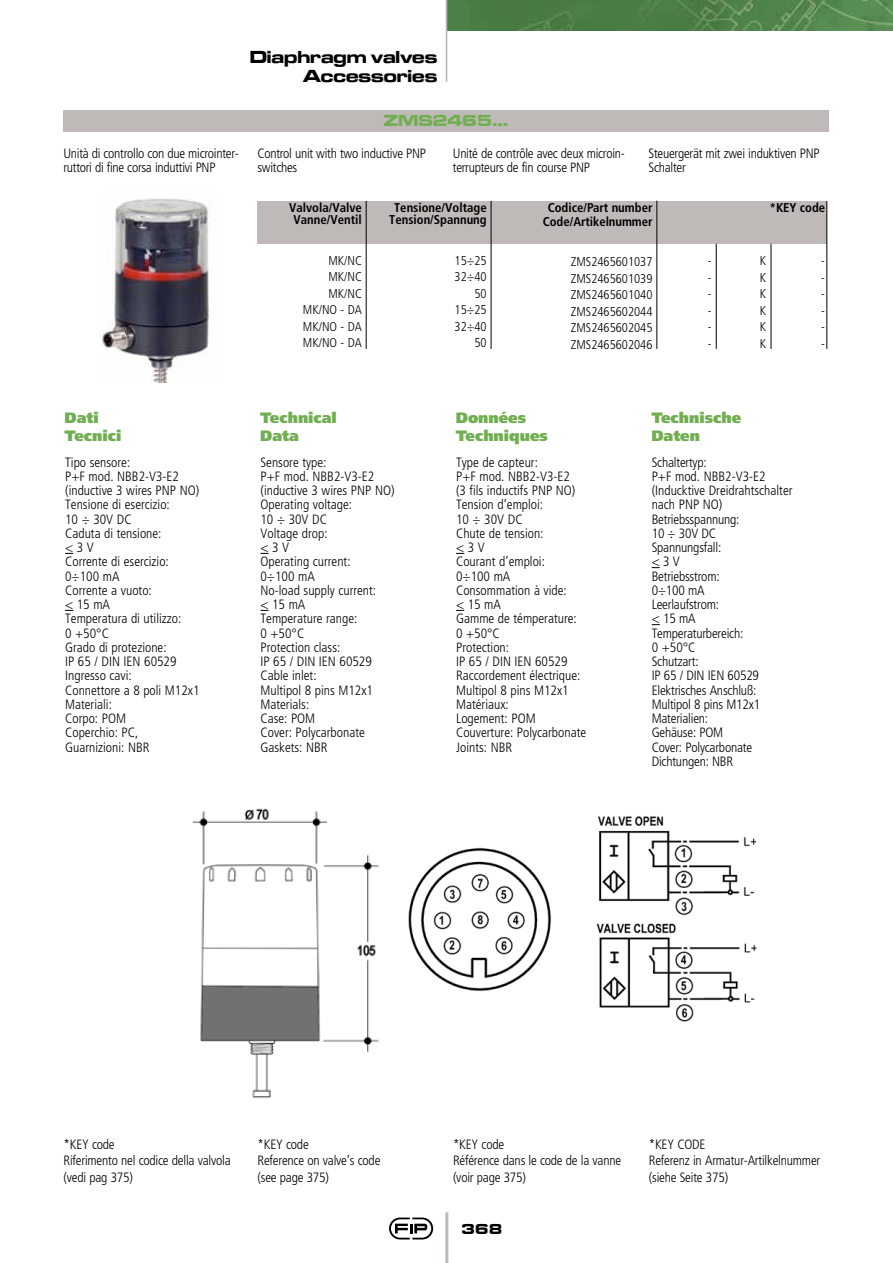
<style>
.page{position:relative;width:893px;height:1263px;background:#fff}
.page>*{position:absolute;margin:0;border:0;box-sizing:border-box;transform-origin:0 0}
.t1{font:18px/19.5px "Microgramma D Bold Exte";color:#000;text-align:right}
.t2{font:16.5px "Microgramma D Bold Exte";color:#71ae52}
.t3{font:900 15px/18px "Frutiger";color:#71ae52}
.t4{font:15px "Microgramma D Bold Exte";color:#000}
.t5{font:300 condensed 13.5px/14.2px "Frutiger";color:#000}
.t6{font:300 condensed 13.5px/14.2px "Frutiger";letter-spacing:-.02em;color:#000}
.t7{font:300 condensed 12.75px/16.5px "Frutiger";color:#000;text-align:justify}
.t8{font:700 condensed 12.75px/12px "Frutiger";color:#000;text-align:center}
</style>
<div class="page">
<hr style="left:445px;top:1212px;width:3px;height:51px;background:#bfbab7">
<svg style="left:389px;top:1217px;width:44px;height:22px"></svg>
<img style="left:447px;top:0;width:446px;height:30px">
<hr style="left:446px;top:0;width:1px;height:82px;background:#b1b3b4">
<div style="left:63px;top:111px;width:766px;height:21px;background:#bfbab7"></div>
<div style="left:257px;top:201px;width:570px;height:42px;background:#bfbab7"></div>
<hr style="left:366px;top:201px;width:1px;height:148px;background:#000">
<hr style="left:656px;top:201px;width:1px;height:148px;background:#000">
<hr style="left:826px;top:201px;width:1px;height:148px;background:#000">
<hr style="left:491px;top:201px;width:1px;height:148px;background:#000">
<hr style="left:716px;top:244px;width:1px;height:105px;background:#000">
<hr style="left:771px;top:244px;width:1px;height:105px;background:#000">
<img style="left:102px;top:198px;width:107px;height:185px">
<img style="left:408px;top:816px;width:349px;height:206px">
<img style="left:192px;top:808px;width:187px;height:291px">
<h1 class="t1" style="left:250px;top:46px;width:189px">Diaphragm valves<br>Accessories</h1>
<p class="t2" style="left:384px;top:110px;width:126px">ZMS2465...</p>
<p class="t6" style="left:63px;top:146px;width:177px">Unità di controllo con due microinter&shy;ruttori di fine corsa induttivi PNP</p>
<p class="t6" style="left:257px;top:146px;width:170px">Control unit with two inductive PNP switches</p>
<p class="t6" style="left:453px;top:146px;width:173px">Unité de contrôle avec deux microin&shy;terrupteurs de fin course PNP</p>
<p class="t6" style="left:649px;top:146px;width:173px">Steuergerät mit zwei induktiven PNP<br>Schalter</p>
<p class="t8" style="left:289px;top:202px;width:74px">Valvola/Valve<br>Vanne/Ventil</p>
<p class="t7" style="left:303px;top:252px;width:60px;text-align:right">MK/NC<br>MK/NC<br>MK/NC<br>MK/NO - DA<br>MK/NO - DA<br>MK/NO - DA</p>
<p class="t8" style="left:769px;top:201px;width:57px">*KEY code</p>
<p class="t8" style="left:389px;top:202px;width:99px">Tensione/Voltage<br>Tension/Spannung</p>
<p class="t7" style="left:455px;top:252px;width:34px;text-align:right">15÷25<br>32÷40<br>50<br>15÷25<br>32÷40<br>50</p>
<p class="t8" style="left:543px;top:201px;width:111px;line-height:13.5px">Codice/Part number<br>Code/Artikelnummer</p>
<p class="t7" style="left:571px;top:254px;width:83px">ZMS2465601037<br>ZMS2465601039<br>ZMS2465601040<br>ZMS2465602044<br>ZMS2465602045<br>ZMS2465602046</p>
<p class="t7" style="left:821px;top:253px;width:5px">- - - - - -</p>
<p class="t7" style="left:708px;top:253px;width:5px">- - - - - -</p>
<p class="t7" style="left:760px;top:253px;width:8px">K K K K K K</p>
<p class="t3" style="left:65px;top:409px;width:58px">Dati<br>Tecnici</p>
<p class="t3" style="left:260px;top:409px;width:78px">Technical<br>Data</p>
<p class="t3" style="left:456px;top:409px;width:93px">Données<br>Techniques</p>
<p class="t3" style="left:651px;top:409px;width:91px">Technische<br>Daten</p>
<p class="t5" style="left:65px;top:455px;width:136px">Tipo sensore:<br>P+F mod. NBB2-V3-E2 (inductive 3 wires PNP NO)<br>Tensione di esercizio:<br>10 ÷ 30V DC<br>Caduta di tensione:<br>&lt; 3 V<br>Corrente di esercizio:<br>0÷100 mA<br>Corrente a vuoto:<br>&lt; 15 mA<br>Temperatura di utilizzo:<br>0 +50°C<br>Grado di protezione:<br>IP 65 / DIN IEN 60529<br>Ingresso cavi:<br>Connettore a 8 poli M12x1<br>Materiali:<br>Corpo: POM<br>Coperchio: PC,<br>Guarnizioni: NBR</p>
<p class="t5" style="left:260px;top:455px;width:136px">Sensore type:<br>P+F mod. NBB2-V3-E2 (inductive 3 wires PNP NO)<br>Operating voltage:<br>10 ÷ 30V DC<br>Voltage drop:<br>&lt; 3 V<br>Operating current:<br>0÷100 mA<br>No-load supply current:<br>&lt; 15 mA<br>Temperature range:<br>0 +50°C<br>Protection class:<br>IP 65 / DIN IEN 60529<br>Cable inlet:<br>Multipol 8 pins M12x1<br>Materials:<br>Case: POM<br>Cover: Polycarbonate<br>Gaskets: NBR</p>
<p class="t5" style="left:456px;top:455px;width:132px">Type de capteur:<br>P+F mod. NBB2-V3-E2<br>(3 fils inductifs PNP NO)<br>Tension d’emploi:<br>10 ÷ 30V DC<br>Chute de tension:<br>&lt; 3 V<br>Courant d’emploi:<br>0÷100 mA<br>Consommation à vide:<br>&lt; 15 mA<br>Gamme de témperature:<br>0 +50°C<br>Protection:<br>IP 65 / DIN IEN 60529<br>Raccordement électrique:<br>Multipol 8 pins M12x1<br>Matériaux:<br>Logement: POM<br>Couverture: Polycarbonate<br>Joints: NBR</p>
<p class="t5" style="left:652px;top:455px;width:142px">Schaltertyp:<br>P+F mod. NBB2-V3-E2 (Inducktive Dreidrahtschalter nach PNP NO)<br>Betriebsspannung:<br>10 ÷ 30V DC<br>Spannungsfall:<br>&lt; 3 V<br>Betriebsstrom:<br>0÷100 mA<br>Leerlaufstrom:<br>&lt; 15 mA<br>Temperaturbereich:<br>0 +50°C<br>Schutzart:<br>IP 65 / DIN IEN 60529<br>Elektrisches Anschluß:<br>Multipol 8 pins M12x1<br>Materialien:<br>Gehäuse: POM<br>Cover: Polycarbonate<br>Dichtungen: NBR</p>
<p class="t5" style="left:64px;top:1136px;width:169px;line-height:16.2px">*KEY code<br>Riferimento nel codice della valvola (vedi pag 375)</p>
<p class="t5" style="left:258px;top:1137px;width:124px;line-height:16.2px">*KEY code<br>Reference on valve’s code (see page 375)</p>
<p class="t5" style="left:453px;top:1137px;width:170px;line-height:16.2px">*KEY code<br>Référence dans le code de la vanne (voir page 375)</p>
<p class="t5" style="left:649px;top:1137px;width:173px;line-height:16.2px">*KEY CODE<br>Referenz in Armatur-Artilkelnummer (siehe Seite 375)</p>
<p class="t4" style="left:462px;top:1218px;width:42px">368</p>
</div>
